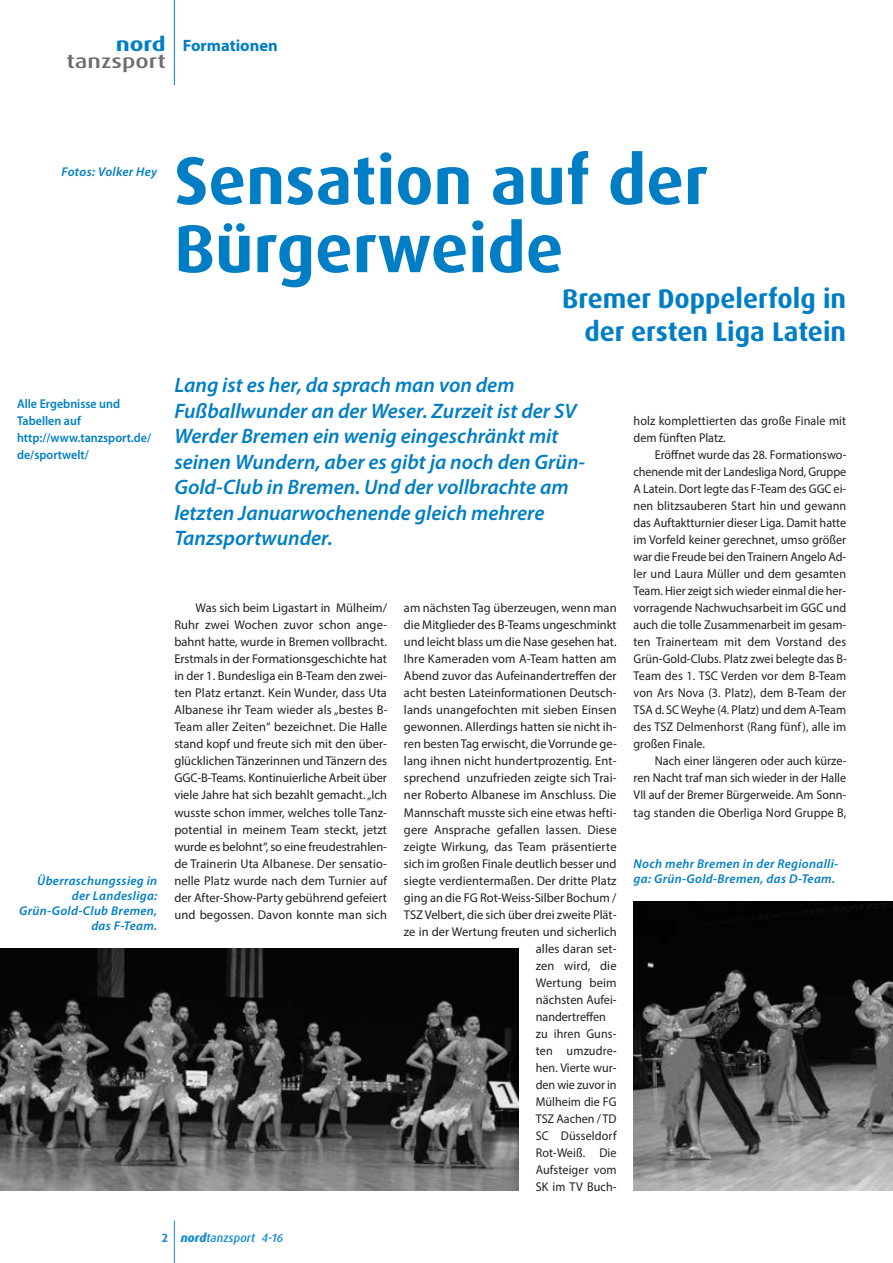
<style>
.page{position:relative;width:893px;height:1263px;background:#fff}
.page>*{position:absolute;margin:0;border:0;box-sizing:border-box;transform-origin:0 0}
.t1{font:700 67.5px/68.1px "Dax OT";color:#007ec5}
.t2{font:700 27px/33px "Dax OT";color:#007ec5;text-align:right}
.t3{font:italic 600 21px/25.5px "Myriad Pro";color:#007ec5}
.t4{font:500 19.5px "Dax OT";color:#6c6d70;scale:1.25 1}
.t5{font:700 19.5px "Dax OT";color:#007ec5;scale:1.25 1}
.t6{font:700 16.5px "Myriad Pro";color:#007ec5}
.t7{font:12.75px/17px "Myriad Pro";letter-spacing:.005em;color:#231f20;text-align:justify}
.t8{font:12.75px/17px "Myriad Pro";letter-spacing:.005em;color:#231f20;text-align:justify;scale:.95 1}
.t9{font:italic 600 12.75px/14.9px "Myriad Pro";letter-spacing:.025em;color:#007ec5;text-align:right}
.t10{font:600 12.75px/17px "Myriad Pro";color:#007ec5;scale:.95 1}
.t11{font:italic 500 12px "Dax OT";color:#178dce}
.s1{font-weight:700;font-style:normal}
.s2{font-weight:800}
</style>
<div class="page">
<hr style="left:174px;top:1220px;width:1px;height:43px;background:#178dce">
<hr style="left:174px;top:0;width:1px;height:85px;background:#007ec5">
<img style="left:0;top:948px;width:519px;height:243px">
<img style="left:634px;top:901px;width:259px;height:290px">
<h3 class="t5" style="left:116px;top:36px;width:42px">nord</h3>
<h3 class="t4" style="left:67px;top:49px;width:81px">tanzsport</h3>
<p class="t6" style="left:183px;top:39px;width:96px">Formationen</p>
<p class="t9" style="left:61px;top:166px;width:97px">Fotos: Volker Hey</p>
<p class="t10" style="left:17px;top:397px;width:143px">Alle Ergebnisse und<br>Tabellen auf http://www.tanzsport.de/ de/sportwelt/</p>
<p class="t9" style="left:19px;top:874px;width:140px">Überraschungssieg in der Landesliga:<br>Grün-Gold-Club Bremen, das F-Team.</p>
<h1 class="t1" style="left:174px;top:151px;width:535px">Sensation auf der<br>Bürgerweide</h1>
<h2 class="t2" style="left:562px;top:284px;width:285px">Bremer Doppelerfolg in der ersten Liga Latein</h2>
<p class="t3" style="left:174px;top:374px;width:412px">Lang ist es her, da sprach man von dem Fußballwunder an der Weser. Zurzeit ist der SV Werder Bremen ein wenig eingeschränkt mit seinen Wundern, aber es gibt ja noch den Grün-Gold-Club in Bremen. Und der vollbrachte am letzten Januarwochenende gleich mehrere Tanzsportwunder.</p>
<p class="t7" style="left:174px;top:601px;width:215px;text-indent:21px">Was sich beim Ligastart in Mülheim/ Ruhr zwei Wochen zuvor schon ange&shy;bahnt hatte, wurde in Bremen vollbracht.<br>Erstmals in der Formationsgeschichte hat in der 1. Bundesliga ein B-Team den zwei&shy;ten Platz ertanzt. Kein Wunder, dass Uta Albanese ihr Team wieder als „bestes B-Team aller Zeiten“ bezeichnet. Die Halle stand kopf und freute sich mit den über&shy;glücklichen Tänzerinnen und Tänzern des GGC-B-Teams. Kontinuierliche Arbeit über viele Jahre hat sich bezahlt gemacht. „Ich wusste schon immer, welches tolle Tanz&shy;potential in meinem Team steckt, jetzt wurde es belohnt“, so eine freudestrahlen&shy;de Trainerin Uta Albanese. Der sensatio&shy;nelle Platz wurde nach dem Turnier auf der After-Show-Party gebührend gefeiert und begossen. Davon konnte man sich</p>
<p class="t7" style="left:404px;top:601px;width:214px">am nächsten Tag überzeugen, wenn man</p>
<p class="t7" style="left:404px;top:618px;width:214px">die Mitglieder des B-Teams ungeschminkt</p>
<p class="t7" style="left:404px;top:635px;width:214px">und leicht blass um die Nase gesehen hat.</p>
<p class="t7" style="left:404px;top:652px;width:214px">Ihre Kameraden vom A-Team hatten am</p>
<p class="t7" style="left:404px;top:669px;width:214px">Abend zuvor das Aufeinandertreffen der</p>
<p class="t7" style="left:404px;top:686px;width:214px">acht besten Lateinformationen Deutsch-</p>
<p class="t7" style="left:404px;top:703px;width:214px">lands unangefochten mit sieben Einsen</p>
<p class="t7" style="left:404px;top:720px;width:214px">gewonnen. Allerdings hatten sie nicht ih-</p>
<p class="t7" style="left:404px;top:737px;width:214px">ren besten Tag erwischt, die Vorrunde ge-</p>
<p class="t7" style="left:404px;top:754px;width:214px">lang ihnen nicht hundertprozentig. Ent-</p>
<p class="t7" style="left:404px;top:771px;width:214px">sprechend unzufrieden zeigte sich Trai-</p>
<p class="t7" style="left:404px;top:788px;width:214px">ner Roberto Albanese im Anschluss. Die</p>
<p class="t7" style="left:404px;top:805px;width:214px">Mannschaft musste sich eine etwas hefti-</p>
<p class="t7" style="left:404px;top:822px;width:214px">gere Ansprache gefallen lassen. Diese</p>
<p class="t7" style="left:404px;top:839px;width:214px">zeigte Wirkung, das Team präsentierte</p>
<p class="t7" style="left:404px;top:856px;width:214px">sich im großen Finale deutlich besser und</p>
<p class="t7" style="left:404px;top:873px;width:214px">siegte verdientermaßen. Der dritte Platz</p>
<p class="t7" style="left:404px;top:890px;width:214px">ging an die FG Rot-Weiss-Silber Bochum /</p>
<p class="t7" style="left:404px;top:907px;width:214px">TSZ Velbert, die sich über drei zweite Plät-</p>
<p class="t7" style="left:404px;top:924px;width:214px">ze in der Wertung freuten und sicherlich</p>
<p class="t7" style="left:536px;top:941px;width:82px">alles daran set-</p>
<p class="t7" style="left:536px;top:958px;width:82px">zen wird, die</p>
<p class="t7" style="left:536px;top:975px;width:82px">Wertung beim</p>
<p class="t7" style="left:536px;top:992px;width:82px">nächsten Aufei-</p>
<p class="t8" style="left:536px;top:1009px;width:75px">nandertreffen</p>
<p class="t8" style="left:536px;top:1026px;width:87px">zu ihren Guns-</p>
<p class="t8" style="left:536px;top:1043px;width:87px">ten umzudre-</p>
<p class="t8" style="left:536px;top:1060px;width:86px">hen. Vierte wur-</p>
<p class="t8" style="left:536px;top:1077px;width:87px">den wie zuvor in</p>
<p class="t8" style="left:536px;top:1094px;width:87px">Mülheim die FG</p>
<p class="t8" style="left:536px;top:1111px;width:87px">TSZ Aachen / TD</p>
<p class="t8" style="left:536px;top:1128px;width:87px">SC Düsseldorf</p>
<p class="t8" style="left:536px;top:1145px;width:86px">Rot-Weiß. Die</p>
<p class="t8" style="left:536px;top:1162px;width:87px">Aufsteiger vom</p>
<p class="t8" style="left:536px;top:1179px;width:87px">SK im TV Buch-</p>
<p class="t8" style="left:634px;top:414px;width:225px">holz komplettierten das große Finale mit dem fünften Platz.</p>
<p class="t8" style="left:634px;top:448px;width:226px;text-indent:21px">Eröffnet wurde das 28. Formationswo&shy;chenende mit der Landesliga Nord, Gruppe A Latein. Dort legte das F-Team des GGC ei&shy;nen blitzsauberen Start hin und gewann das Auftaktturnier dieser Liga. Damit hatte im Vorfeld keiner gerechnet, umso größer war die Freude bei den Trainern Angelo Ad&shy;ler und Laura Müller und dem gesamten Team. Hier zeigt sich wieder einmal die her&shy;vorragende Nachwuchsarbeit im GGC und auch die tolle Zusammenarbeit im gesam&shy;ten Trainerteam mit dem Vorstand des Grün-Gold-Clubs. Platz zwei belegte das B-Team des 1. TSC Verden vor dem B-Team von Ars Nova (3. Platz), dem B-Team der TSA d. SC Weyhe (4. Platz) und dem A-Team des TSZ Delmenhorst (Rang fünf), alle im großen Finale.</p>
<p class="t8" style="left:634px;top:754px;width:226px;text-indent:21px">Nach einer längeren oder auch kürze&shy;ren Nacht traf man sich wieder in der Halle VII auf der Bremer Bürgerweide. Am Sonn&shy;tag standen die Oberliga Nord Gruppe B,</p>
<p class="t9" style="left:634px;top:857px;width:206px;text-align:left">Noch mehr Bremen in der Regionalli&shy;ga: Grün-Gold-Bremen, das D-Team.</p>
<p class="t11" style="left:162px;top:1230px;width:123px"><span class="s1">2</span> <span class="s2">nord</span>tanzsport 4-16</p>
</div>
